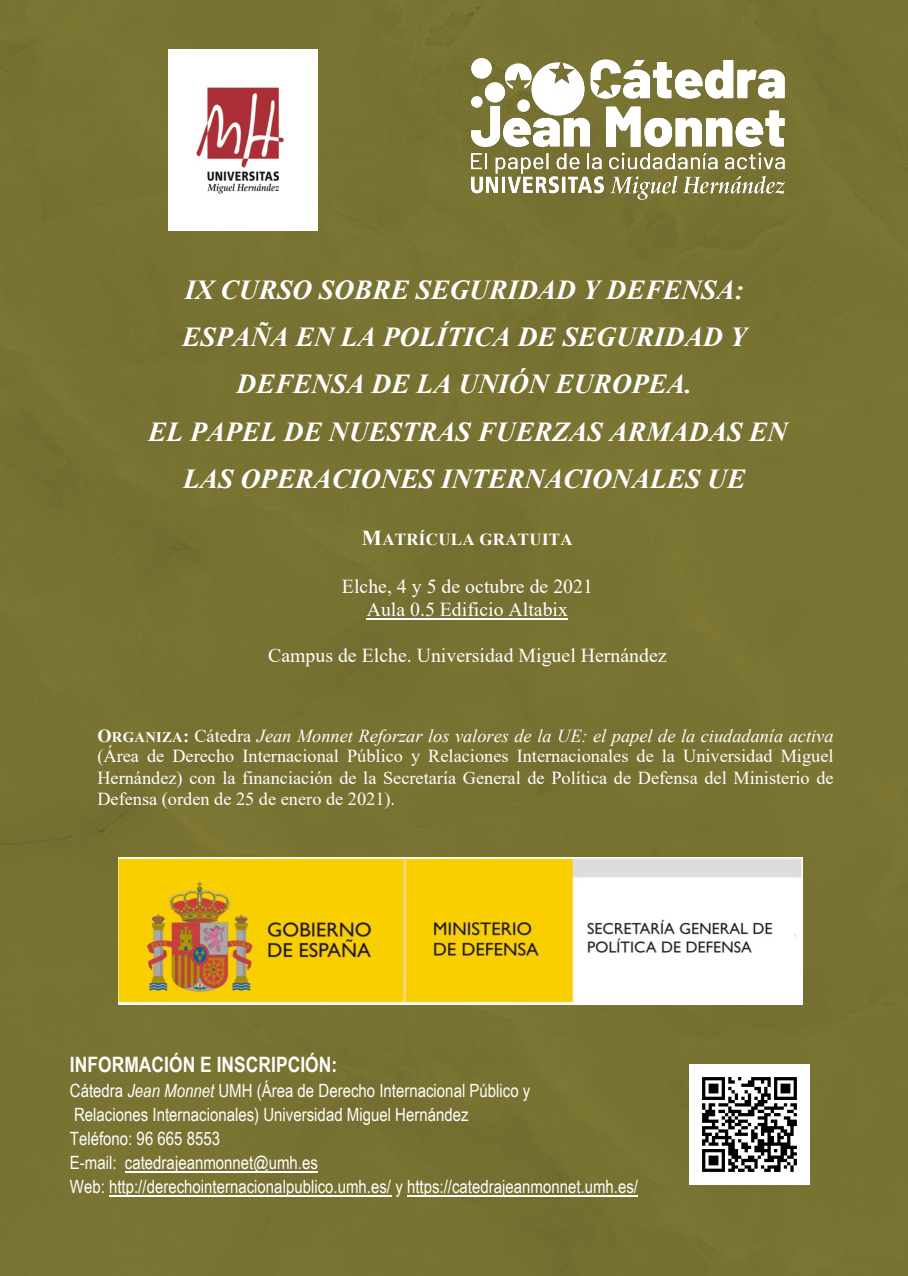
<style>
.page{position:relative;width:908px;height:1276px;background:#fff}
.page>*{position:absolute;margin:0;border:0;box-sizing:border-box;transform-origin:0 0}
.t1{font:italic 700 27.4px/47.3px "Times New Roman";color:#fff;text-align:center}
.t2{font:700 21.2px "Arial Narrow";letter-spacing:.005em;color:#fff}
.t3{font:19.7px/23px "Times New Roman";color:#fff;text-align:center}
.t4{font:18.3px/21.1px "Times New Roman";color:#fff;text-align:justify}
.t5{font:18.3px/24.1px "Arial Narrow";color:#fff}
.t6{font:700 16.8px "Times New Roman";letter-spacing:.02em;color:#fff}
.s1{font-size:21.2px}
.s2{font-weight:700}
.s3{font-weight:700;font-size:14.6px}
.s4{font-style:italic}
</style>
<div class="page">
<div style="left:0;top:0;width:907px;height:1276px;background:#797332"></div>
<hr style="left:125px;top:1171px;width:192px;height:1px;background:#fff">
<hr style="left:109px;top:1195px;width:282px;height:1px;background:#fff">
<hr style="left:407px;top:1195px;width:230px;height:1px;background:#fff">
<hr style="left:366px;top:618px;width:202px;height:2px;background:#fff">
<img style="left:462px;top:49px;width:331px;height:159px">
<img style="left:118px;top:858px;width:684px;height:146px">
<img style="left:168px;top:50px;width:149px;height:181px">
<img style="left:688px;top:1065px;width:120px;height:119px">
<p class="t1" style="left:148px;top:265px;width:640px">IX CURSO SOBRE SEGURIDAD Y DEFENSA:<br>ESPAÑA EN LA POLÍTICA DE SEGURIDAD Y DEFENSA DE LA UNIÓN EUROPEA.<br>EL PAPEL DE NUESTRAS FUERZAS ARMADAS EN LAS OPERACIONES INTERNACIONALES UE</p>
<p class="t6" style="left:362px;top:528px;width:212px"><span class="s1">M</span>ATRÍCULA GRATUITA</p>
<p class="t3" style="left:342px;top:574px;width:252px">Elche, 4 y 5 de octubre de 2021<br>Aula 0.5 Edificio Altabix</p>
<p class="t3" style="left:268px;top:643px;width:400px">Campus de Elche. Universidad Miguel Hernández</p>
<p class="t4" style="left:97px;top:724px;width:737px"><span class="s2">O</span><span class="s3">RGANIZA</span><span class="s2">:</span> Cátedra <span class="s4">Jean Monnet Reforzar los valores de la UE: el papel de la ciudadanía activa </span>(Área de Derecho Internacional Público y Relaciones Internacionales de la Universidad Miguel Hernández) con la financiación de la Secretaría General de Política de Defensa del Ministerio de Defensa (orden de 25 de enero de 2021).</p>
<p class="t2" style="left:70px;top:1048px;width:269px">INFORMACIÓN E INSCRIPCIÓN:</p>
<p class="t5" style="left:70px;top:1077px;width:569px">Cátedra <span class="s4">Jean Monnet</span> UMH (Área de Derecho Internacional Público y<br>Relaciones Internacionales) Universidad Miguel Hernández<br>Teléfono: 96 665 8553<br>E-mail: catedrajeanmonnet@umh.es<br>Web: http://derechointernacionalpublico.umh.es/ y https://catedrajeanmonnet.umh.es/</p>
</div>
